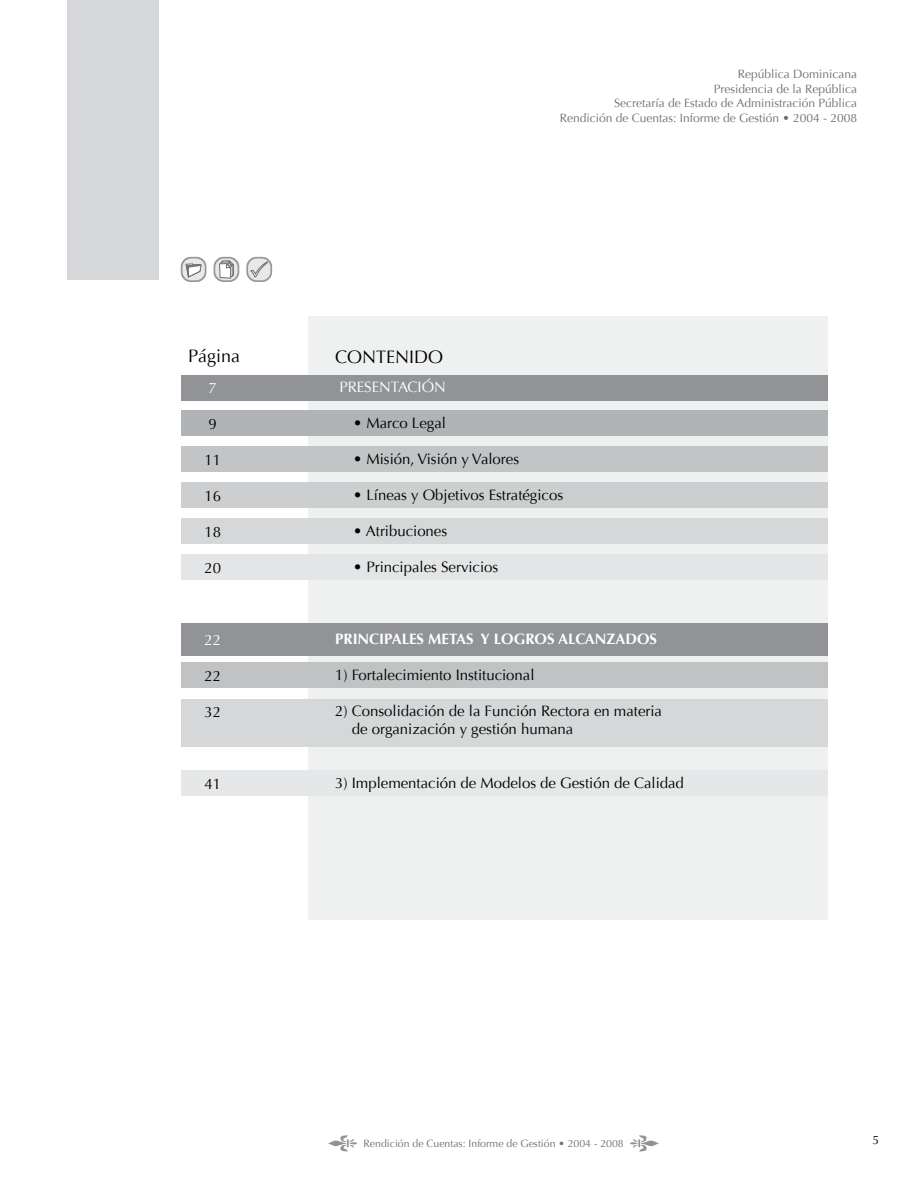
<style>
.page{position:relative;width:918px;height:1188px;background:#fff}
.page>*{position:absolute;margin:0;border:0;box-sizing:border-box;transform-origin:0 0}
.t1{font:18px "Optima";color:#000}
.t2{font:15px/18px "Optima";color:#000}
.t3{font:700 15px "Optima";color:#fff}
.t4{font:15px "Optima";color:#fff}
.t5{font:12px/14.4px "Optima";color:#6d6f71;text-align:right}
.t6{font:10.5px "Optima";color:#6d6f71}
</style>
<div class="page">
<svg style="left:630px;top:1135px;width:29px;height:17px"></svg>
<svg style="left:328px;top:1135px;width:29px;height:17px"></svg>
<div style="left:309px;top:316px;width:519px;height:604px;background:#eff0f0"></div>
<div style="left:181px;top:623px;width:647px;height:32px;background:#919396"></div>
<div style="left:181px;top:554px;width:647px;height:26px;background:#e4e5e6"></div>
<div style="left:181px;top:518px;width:647px;height:26px;background:#d5d7d8"></div>
<div style="left:181px;top:482px;width:647px;height:26px;background:#cdced0"></div>
<div style="left:181px;top:446px;width:647px;height:26px;background:#c2c4c6"></div>
<div style="left:181px;top:410px;width:647px;height:26px;background:#b1b4b6"></div>
<div style="left:181px;top:375px;width:647px;height:26px;background:#919396"></div>
<div style="left:181px;top:699px;width:646px;height:48px;background:#d5d7d8"></div>
<div style="left:181px;top:662px;width:647px;height:26px;background:#c0c2c4"></div>
<div style="left:181px;top:770px;width:646px;height:26px;background:#e6e7e8"></div>
<div style="left:67px;top:0;width:92px;height:280px;background:#d5d7d8"></div>
<svg style="left:214px;top:257px;width:25px;height:25px"></svg>
<svg style="left:181px;top:257px;width:25px;height:25px"></svg>
<svg style="left:246px;top:257px;width:26px;height:25px"></svg>
<p class="t5" style="left:560px;top:67px;width:299px">República Dominicana<br>Presidencia de la República<br>Secretaría de Estado de Administración Pública Rendición de Cuentas: Informe de Gestión • 2004 - 2008</p>
<p class="t1" style="left:188px;top:346px;width:54px">Página</p>
<p class="t1" style="left:335px;top:346px;width:110px">CONTENIDO</p>
<p class="t4" style="left:209px;top:379px;width:10px">7</p>
<p class="t2" style="left:209px;top:415px;width:10px">9</p>
<p class="t2" style="left:204px;top:451px;width:7px">11</p>
<p class="t2" style="left:204px;top:487px;width:18px">1 6</p>
<p class="t2" style="left:204px;top:523px;width:18px">18</p>
<p class="t2" style="left:204px;top:559px;width:18px">20</p>
<p class="t4" style="left:339px;top:378px;width:108px">PRESENTACIÓN</p>
<p class="t2" style="left:353px;top:414px;width:94px">• Marco Legal</p>
<p class="t2" style="left:353px;top:450px;width:167px">• Misión, Visión y Valores</p>
<p class="t2" style="left:353px;top:486px;width:211px">• Líneas y Objetivos Estratégicos</p>
<p class="t2" style="left:353px;top:522px;width:96px">• Atribuciones</p>
<p class="t2" style="left:353px;top:558px;width:147px">• Principales Servicios</p>
<p class="t4" style="left:204px;top:631px;width:18px">22</p>
<p class="t2" style="left:204px;top:667px;width:18px">22</p>
<p class="t2" style="left:204px;top:703px;width:18px">32</p>
<p class="t2" style="left:204px;top:775px;width:18px">41</p>
<p class="t3" style="left:335px;top:630px;width:323px">PRINCIPALES METAS Y LOGROS ALCANZADOS</p>
<p class="t2" style="left:335px;top:666px;width:201px">1) Fortalecimiento Institucional</p>
<p class="t2" style="left:352px;top:702px;width:312px;text-indent:-17px">2) Consolidación de la Función Rectora en materia de organización y gestión humana</p>
<p class="t2" style="left:335px;top:774px;width:350px">3) Implementación de Modelos de Gestión de Calidad</p>
<p class="t6" style="left:364px;top:1138px;width:262px">Rendición de Cuentas: Informe de Gestión • 2004 - 2008</p>
</div>
